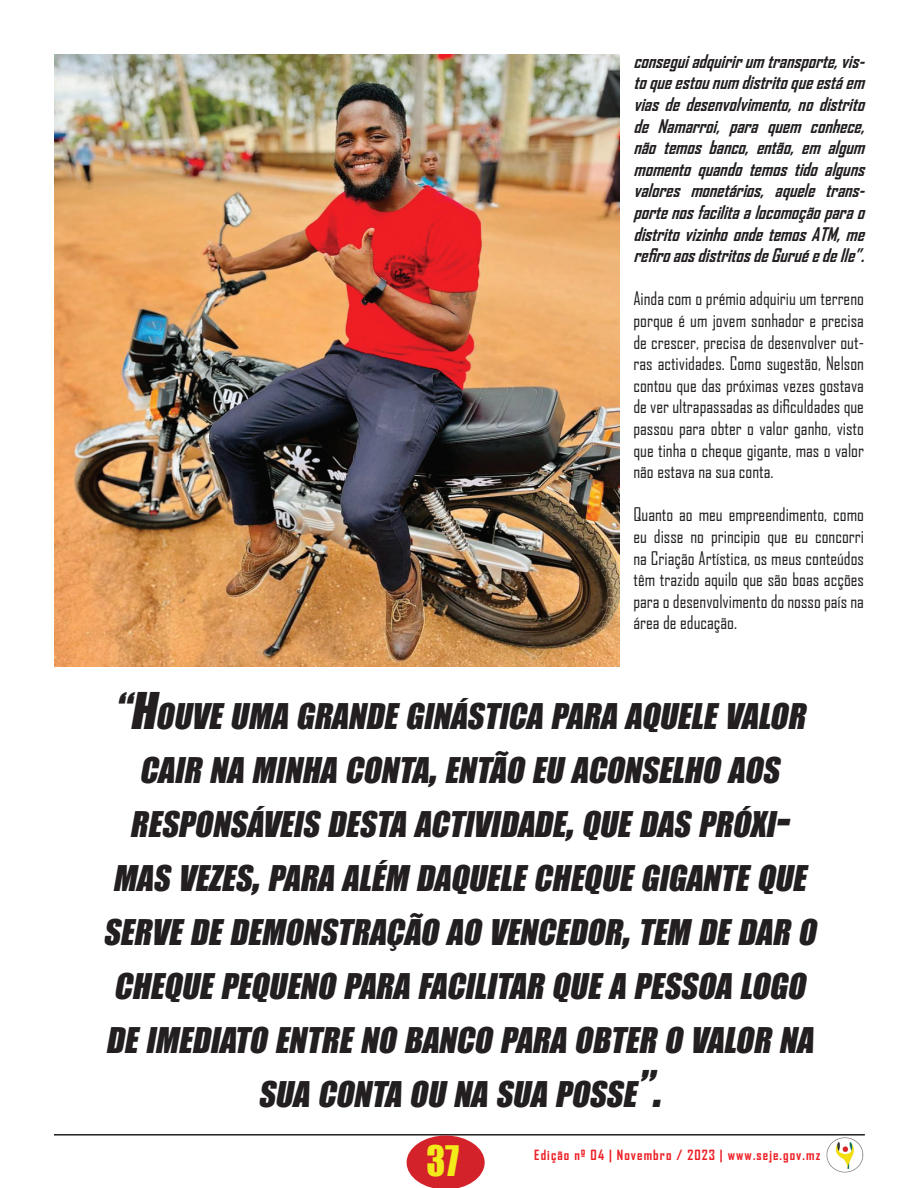
<style>
.page{position:relative;width:918px;height:1188px;background:#fff}
.page>*{position:absolute;margin:0;border:0;box-sizing:border-box;transform-origin:0 0}
.t1{font:38.7px "Impact";color:#f2eb19;scale:.92 1}
.t2{font:italic 32.55px/54px "Impact";color:#231f20;text-align:center}
.t3{font:18px/21.6px "Agency FB";color:#231f20;text-align:justify}
.t4{font:italic 700 18px/21.6px "Agency FB";color:#231f20;text-align:justify}
.t5{font:700 13.5px "Agency FB";letter-spacing:.08em;color:#ed2026}
.s1{font-size:46.5px}
</style>
<div class="page">
<img style="left:54px;top:54px;width:565px;height:612px">
<hr style="left:54px;top:1134px;width:811px;height:2px;background:#231f20">
<svg style="left:407px;top:1136px;width:78px;height:52px"></svg>
<img style="left:826px;top:1137px;width:38px;height:35px">
<p class="t4" style="left:633px;top:50px;width:238px">conseguiadquirirum transporte,vis&shy;toqueestounum distritoqueestáem viasdedesenvolvimento,nodistrito de Namarroi, para quem conhece, não temos banco, então, em algum momento quando temos tido alguns valores monetários, aquele trans&shy;portenosfacilitaalocomoçãoparao distritovizinhoondetemosATM,me refiroaosdistritosdeGuruéedeIle”.</p>
<p class="t3" style="left:633px;top:287px;width:232px">Ainda com o prémio adquiriu um terreno porque é um jovem sonhador e precisa de crescer, precisa de desenvolver out&shy;ras actividades. Como sugestão, Nelson contou que das próximas vezes gostava de ver ultrapassadas as dificuldades que passou para obter o valor ganho, visto que tinha o cheque gigante, mas o valor não estava na sua conta.</p>
<p class="t3" style="left:633px;top:503px;width:232px">Quanto ao meu empreendimento, como eu disse no principio que eu concorri na Criação Artística, os meus conteúdos têm trazido aquilo que são boas acções para o desenvolvimento do nosso país na área de educação.</p>
<p class="t2" style="left:103px;top:689px;width:722px"><span class="s1">“H</span>OUVE UMA GRANDE GINÁSTICA PARA AQUELE VALOR CAIR NA MINHA CONTA<span class="s1">,</span>ENTÃO EU ACONSELHO AOS RESPONSÁVEIS DESTA ACTIVIDADE<span class="s1">,</span>QUE DAS PRÓXI<span class="s1">-</span>MAS VEZES<span class="s1">,</span>PARA ALÉM DAQUELE CHEQUE GIGANTE QUE SERVE DE DEMONSTRAÇÃO AO VENCEDOR<span class="s1">,</span>TEM DE DAR O CHEQUE PEQUENO PARA FACILITAR QUE A PESSOA LOGO DE IMEDIATO ENTRE NO BANCO PARA OBTER O VALOR NA SUA CONTA OU NA SUA POSSE<span class="s1">”.</span></p>
<h1 class="t1" style="left:427px;top:1130px;width:37px">37</h1>
<p class="t5" style="left:534px;top:1147px;width:288px">Edição nº 04 | Novembro / 2023 | www.seje.gov.mz</p>
</div>
